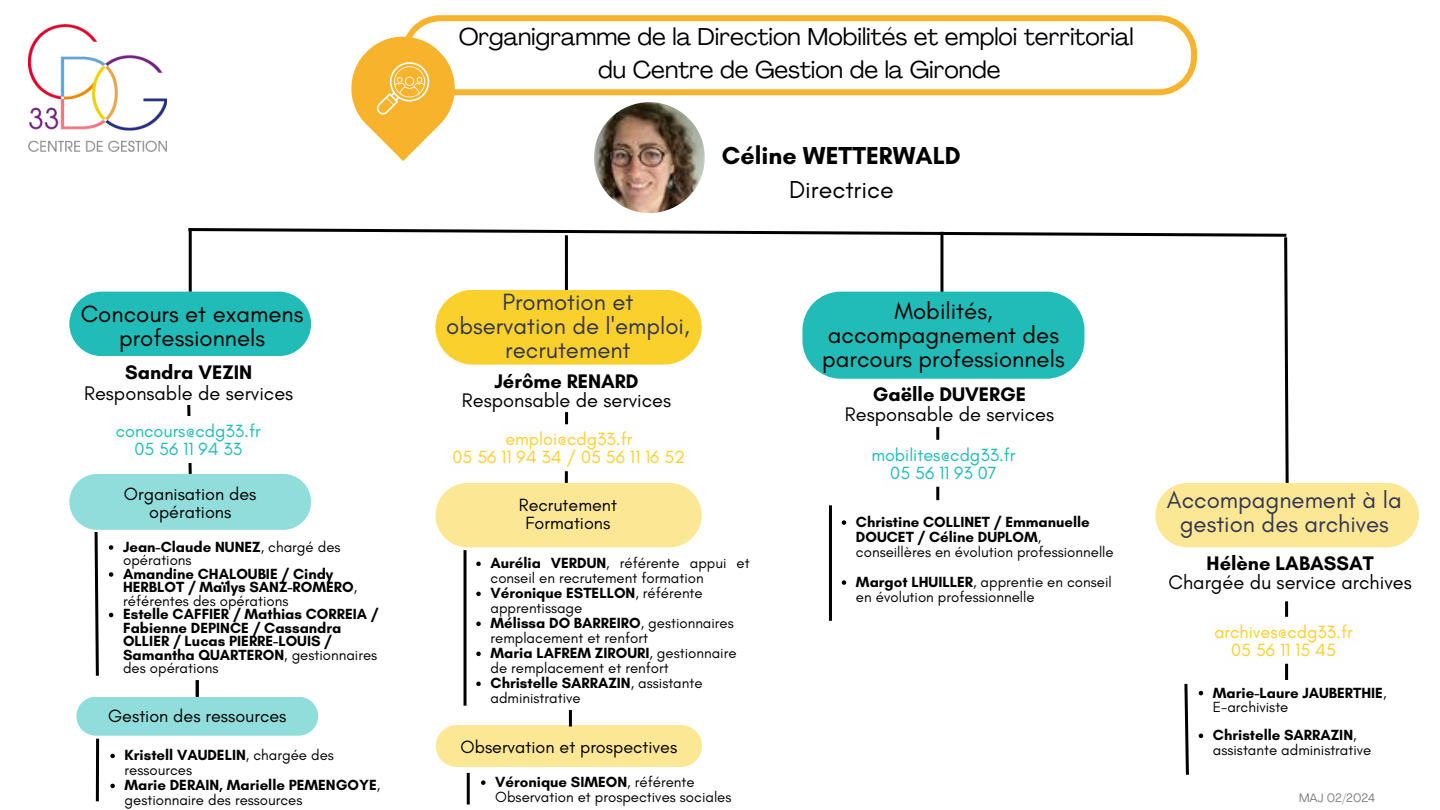
<style>
.page{position:relative;width:1440px;height:810px;background:#fff}
.page>*{position:absolute;margin:0;border:0;box-sizing:border-box;transform-origin:0 0}
.t1{font:700 25px/34.5px "Glacial Indifference";color:#000;text-align:center}
.t2{font:24px/33px "Agrandir";color:#000;text-align:center}
.t3{font:24px/24px "Glacial Indifference";color:#000;text-align:center}
.t4{font:24px/24px "Glacial Indifference";color:#333652;text-align:center}
.t5{font:20px "Glacial Indifference";color:#000}
.t6{font:700 20px "Glacial Indifference";color:#000}
.t7{font:18px/18px "Glacial Indifference";color:#000;text-align:center}
.t8{font:18px/18px "Glacial Indifference";color:#fad02c;text-align:center}
.t9{font:18px/18px "Glacial Indifference";color:#21bcb7;text-align:center}
.t10{font:15px/15px "Glacial Indifference";color:#000}
.t11{font:700 15px/13.5px "Glacial Indifference";color:#000}
.t12{font:12px "Agrandir";color:#7f7f7f}
.s1{font-weight:400}
.s2{font-weight:700}
</style>
<div class="page">
<div style="left:69px;top:292px;width:242px;height:64px;background:#21bcb7;border-radius:32px"></div>
<img style="left:28px;top:25px;width:139px;height:127px">
<svg style="left:408px;top:15px;width:789px;height:80px"></svg>
<svg style="left:351px;top:32px;width:109px;height:129px"></svg>
<div style="left:1155px;top:483px;width:264px;height:64px;background:#fce795;border-radius:32px"></div>
<svg style="left:94px;top:532px;width:5px;height:144px"></svg>
<div style="left:69px;top:474px;width:242px;height:56px;background:#90dddb;border-radius:28px"></div>
<hr style="left:464px;top:550px;width:3px;height:156px;background:#000">
<div style="left:435px;top:483px;width:267px;height:64px;background:#fce795;border-radius:32px"></div>
<hr style="left:829px;top:505px;width:3px;height:116px;background:#000">
<svg style="left:1184px;top:683px;width:5px;height:92px"></svg>
<svg style="left:109px;top:545px;width:4px;height:5px"></svg>
<svg style="left:109px;top:572px;width:4px;height:5px"></svg>
<svg style="left:109px;top:613px;width:4px;height:4px"></svg>
<hr style="left:96px;top:739px;width:3px;height:62px;background:#000">
<div style="left:76px;top:697px;width:242px;height:39px;background:#90dddb"></div>
<svg style="left:110px;top:754px;width:5px;height:4px"></svg>
<svg style="left:110px;top:784px;width:5px;height:4px"></svg>
<svg style="left:476px;top:562px;width:5px;height:4px"></svg>
<svg style="left:476px;top:592px;width:5px;height:4px"></svg>
<svg style="left:476px;top:622px;width:5px;height:4px"></svg>
<svg style="left:476px;top:652px;width:5px;height:4px"></svg>
<svg style="left:476px;top:682px;width:5px;height:4px"></svg>
<div style="left:436px;top:725px;width:266px;height:42px;background:#fce795;border-radius:21px"></div>
<svg style="left:481px;top:780px;width:5px;height:5px"></svg>
<hr style="left:467px;top:773px;width:3px;height:32px;background:#000">
<hr style="left:936px;top:427px;width:3px;height:73px;background:#000">
<svg style="left:109px;top:228px;width:1180px;height:259px"></svg>
<svg style="left:842px;top:520px;width:4px;height:5px"></svg>
<svg style="left:842px;top:580px;width:4px;height:5px"></svg>
<hr style="left:1285px;top:601px;width:3px;height:79px;background:#000">
<svg style="left:1285px;top:617px;width:3px;height:47px"></svg>
<svg style="left:1199px;top:691px;width:4px;height:4px"></svg>
<svg style="left:1199px;top:734px;width:4px;height:4px"></svg>
<hr style="left:196px;top:680px;width:3px;height:17px;background:#000">
<hr style="left:569px;top:710px;width:3px;height:17px;background:#000">
<img style="left:594px;top:102px;width:111px;height:111px;border-radius:50%">
<h1 class="t2" style="left:459px;top:22px;width:677px">Organigramme de la Direction Mobilités et emploi territorial du Centre de Gestion de la Gironde</h1>
<h1 class="t1" style="left:722px;top:138px;width:240px">Céline WETTERWALD<br><span class="s1">Directrice</span></h1>
<p class="t4" style="left:446px;top:290px;width:245px">Promotion et observation de l'emploi, recrutement</p>
<p class="t3" style="left:81px;top:301px;width:224px">Concours et examens professionnels</p>
<h1 class="t3" style="left:822px;top:298px;width:244px">Mobilités, accompagnement des parcours professionnels</h1>
<p class="t6" style="left:125px;top:360px;width:129px">Sandra VEZIN</p>
<p class="t5" style="left:84px;top:381px;width:211px">Responsable de services</p>
<h3 class="t6" style="left:494px;top:369px;width:146px">Jérôme RENARD</h3>
<p class="t5" style="left:462px;top:388px;width:211px">Responsable de services</p>
<p class="t6" style="left:873px;top:382px;width:155px">Gaëlle DUVERGE</p>
<h3 class="t5" style="left:845px;top:402px;width:211px">Responsable de services</h3>
<p class="t9" style="left:116px;top:422px;width:146px">concours@cdg33.fr<br>05 56 11 94 33</p>
<h3 class="t8" style="left:453px;top:430px;width:234px">emploi@cdg33.fr<br>05 56 11 94 34 / 05 56 11 16 52</h3>
<p class="t9" style="left:871px;top:445px;width:146px">mobilites@cdg33.fr<br>05 56 11 93 07</p>
<h2 class="t11" style="left:856px;top:514px;width:259px;line-height:15px">Christine COLLINET / Emmanuelle<br>DOUCET / Céline DUPLOM<span class="s1">, conseillères en évolution professionnelle</span></h2>
<p class="t10" style="left:856px;top:574px;width:257px"><span class="s2">Margot LHUILLER</span>, apprentie en conseil en évolution professionnelle</p>
<h1 class="t7" style="left:124px;top:484px;width:134px">Organisation des opérations</h1>
<h2 class="t7" style="left:519px;top:495px;width:100px">Recrutement<br>Formations</h2>
<h2 class="t10" style="left:123px;top:540px;width:219px;line-height:13.5px"><span class="s2">Jean-Claude NUNEZ</span>, chargé des opérations</h2>
<p class="t11" style="left:123px;top:567px;width:236px">Amandine CHALOUBIE / Cindy<br>HERBLOT / Maïlys SANZ-ROMERO<span class="s1">, référentes des opérations</span></p>
<h2 class="t11" style="left:123px;top:607px;width:257px">Estelle CAFFIER / Mathias CORREIA /<br>Fabienne DEPINCE / Cassandra<br>OLLIER / Lucas PIERRE-LOUIS /<br>Samantha QUARTERON<span class="s1">, gestionnaires des opérations</span></h2>
<p class="t7" style="left:108px;top:707px;width:180px">Gestion des ressources</p>
<h3 class="t10" style="left:125px;top:748px;width:211px"><span class="s2">Kristell VAUDELIN</span>, chargée des ressources</h3>
<h3 class="t11" style="left:125px;top:778px;width:257px;line-height:15px">Marie DERAIN, Marielle PEMENGOYE<span class="s1">, gestionnaire des ressources</span></h3>
<h3 class="t10" style="left:491px;top:556px;width:261px"><span class="s2">Aurélia VERDUN</span>, référente appui et conseil en recrutement formation</h3>
<h3 class="t10" style="left:491px;top:586px;width:214px"><span class="s2">Véronique ESTELLON</span>, référente apprentissage</h3>
<h1 class="t10" style="left:491px;top:616px;width:245px"><span class="s2">Mélissa DO BARREIRO</span>, gestionnaires remplacement et renfort</h1>
<p class="t10" style="left:491px;top:646px;width:248px"><span class="s2">Maria LAFREM ZIROURI</span>, gestionnaire de remplacement et renfort</p>
<p class="t10" style="left:491px;top:676px;width:214px"><span class="s2">Christelle SARRAZIN</span>, assistante administrative</p>
<p class="t7" style="left:461px;top:737px;width:218px">Observation et prospectives</p>
<p class="t10" style="left:495px;top:774px;width:238px"><span class="s2">Véronique SIMEON</span>, référente<br>Observation et prospectives sociales</p>
<h1 class="t4" style="left:1167px;top:487px;width:236px">Accompagnement à la gestion des archives</h1>
<h3 class="t6" style="left:1207px;top:551px;width:169px">Hélène LABASSAT</h3>
<p class="t5" style="left:1169px;top:570px;width:245px">Chargée du service archives</p>
<p class="t8" style="left:1214px;top:622px;width:140px">archives@cdg33.fr<br>05 56 11 15 45</p>
<p class="t11" style="left:1213px;top:685px;width:175px;line-height:14.2px">Marie-Laure JAUBERTHIE<span class="s1">,<br>E-archiviste</span></p>
<p class="t10" style="left:1213px;top:728px;width:160px;line-height:14.2px"><span class="s2">Christelle SARRAZIN</span>, assistante administrative</p>
<p class="t12" style="left:1299px;top:793px;width:77px">MAJ 02/2024</p>
</div>
